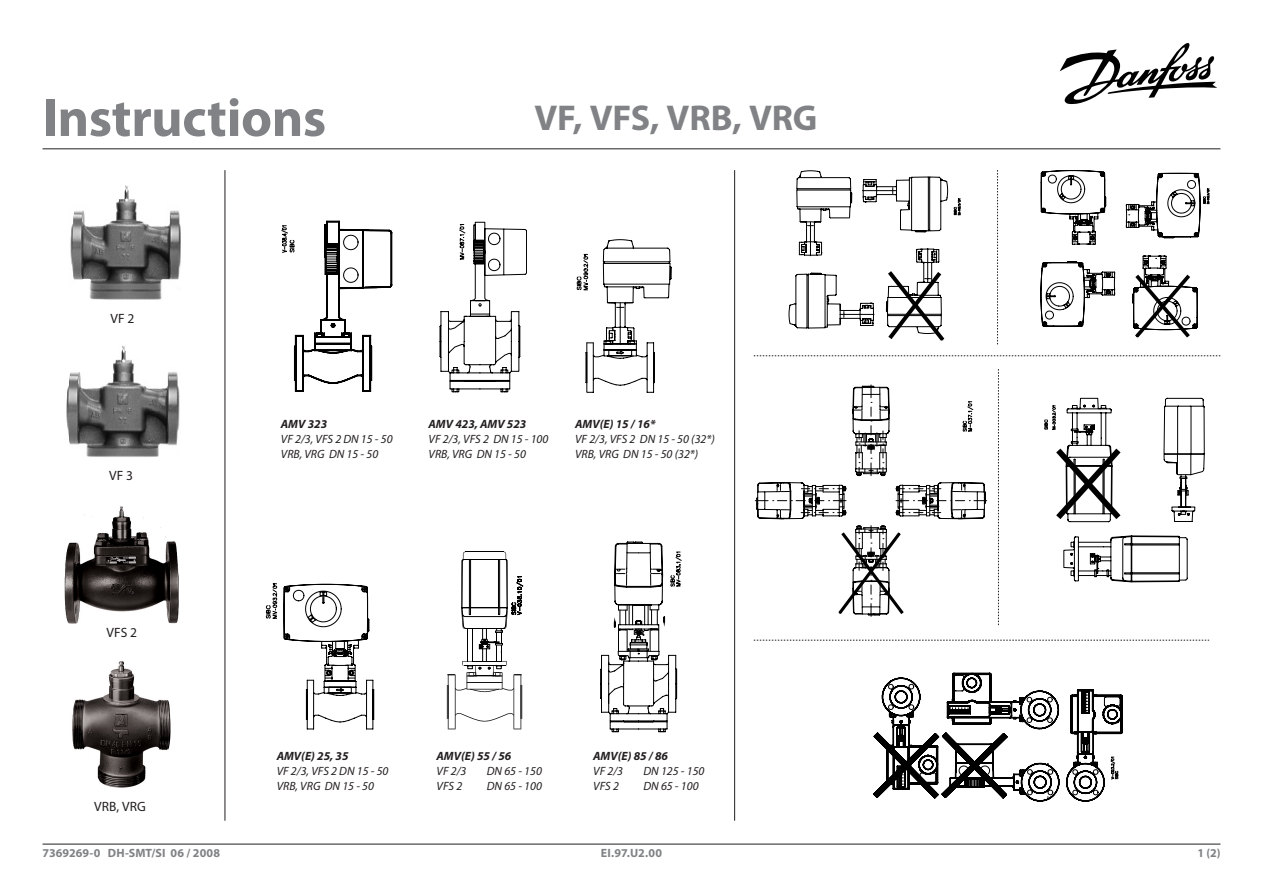
<style>
.page{position:relative;width:1263px;height:893px;background:#fff}
.page>*{position:absolute;margin:0;border:0;box-sizing:border-box;transform-origin:0 0}
.Headline_36{font:700 54px "Myriad Pro";letter-spacing:-.01em;color:#808285}
.Headline_centered_25{font:700 36px "Myriad Pro";letter-spacing:-.005em;color:#808285}
.Body_9{font:13.5px "Myriad Pro";letter-spacing:.01em;color:#231f20}
.DRAWINGTEXT{font:italic 12px "Myriad Pro";color:#231f20}
.DRAWINGTEXT-2{font:italic 700 12px "Myriad Pro";color:#231f20}
.Footer_left_8{font:700 12px "Myriad Pro";letter-spacing:.005em;color:#808285}
.Footer_centered_8{font:700 12px "Myriad Pro";letter-spacing:.01em;color:#808285}
.Pagina_8{font:700 12px "Myriad Pro";color:#808285}
</style>
<div class="page">
<svg style="left:1060px;top:43px;width:157px;height:61px"></svg>
<hr style="left:43px;top:844px;width:1177px;height:1px;background:#231f20">
<hr style="left:43px;top:148px;width:1177px;height:1px;background:#231f20">
<hr style="left:734px;top:170px;width:1px;height:651px;background:#231f20">
<img style="left:64px;top:506px;width:115px;height:117px">
<img style="left:66px;top:345px;width:114px;height:112px">
<img style="left:70px;top:185px;width:110px;height:115px">
<svg style="left:281px;top:221px;width:111px;height:171px"></svg>
<svg style="left:439px;top:222px;width:88px;height:170px"></svg>
<svg style="left:576px;top:240px;width:96px;height:152px"></svg>
<svg style="left:265px;top:583px;width:109px;height:147px"></svg>
<svg style="left:954px;top:199px;width:6px;height:16px"></svg>
<svg style="left:789px;top:170px;width:159px;height:170px"></svg>
<svg style="left:1041px;top:170px;width:168px;height:167px"></svg>
<svg style="left:873px;top:672px;width:249px;height:129px"></svg>
<svg style="left:600px;top:542px;width:81px;height:190px"></svg>
<svg style="left:446px;top:551px;width:78px;height:179px"></svg>
<svg style="left:852px;top:385px;width:38px;height:92px"></svg>
<svg style="left:755px;top:482px;width:91px;height:37px"></svg>
<svg style="left:896px;top:482px;width:91px;height:37px"></svg>
<svg style="left:838px;top:525px;width:66px;height:91px"></svg>
<svg style="left:963px;top:402px;width:10px;height:29px"></svg>
<svg style="left:1044px;top:398px;width:161px;height:185px"></svg>
<svg style="left:754px;top:355px;width:466px;height:1px"></svg>
<svg style="left:754px;top:640px;width:455px;height:1px"></svg>
<svg style="left:997px;top:170px;width:1px;height:174px"></svg>
<svg style="left:998px;top:369px;width:1px;height:256px"></svg>
<img style="left:72px;top:661px;width:99px;height:127px">
<hr style="left:225px;top:170px;width:1px;height:651px;background:#231f20">
<p class="Headline_36" style="left:43px;top:88px;width:285px">Instructions</p>
<p class="Headline_centered_25" style="left:534px;top:98px;width:284px">VF, VFS, VRB, VRG</p>
<p class="Body_9" style="left:110px;top:311px;width:26px">VF 2</p>
<p class="Body_9" style="left:109px;top:468px;width:26px">VF 3</p>
<p class="Body_9" style="left:107px;top:625px;width:32px">VFS 2</p>
<p class="Body_9" style="left:94px;top:799px;width:53px">VRB, VRG</p>
<p class="DRAWINGTEXT-2" style="left:281px;top:417px;width:48px">AMV 323</p>
<p class="DRAWINGTEXT" style="left:281px;top:433px;width:113px">VF 2/3, VFS 2 DN 15 - 50</p>
<p class="DRAWINGTEXT" style="left:281px;top:448px;width:99px">VRB, VRG DN 15 - 50</p>
<p class="DRAWINGTEXT-2" style="left:429px;top:417px;width:99px">AMV 423, AMV 523</p>
<p class="DRAWINGTEXT" style="left:429px;top:433px;width:121px">VF 2/3, VFS 2 DN 15 - 100</p>
<p class="DRAWINGTEXT" style="left:429px;top:448px;width:99px">VRB, VRG DN 15 - 50</p>
<p class="DRAWINGTEXT-2" style="left:575px;top:417px;width:82px">AMV(E) 15 / 16*</p>
<p class="DRAWINGTEXT" style="left:575px;top:433px;width:141px">VF 2/3, VFS 2 DN 15 - 50 (32*)</p>
<p class="DRAWINGTEXT" style="left:575px;top:448px;width:125px">VRB, VRG DN 15 - 50 (32*)</p>
<p class="DRAWINGTEXT-2" style="left:277px;top:749px;width:73px">AMV(E) 25, 35</p>
<p class="DRAWINGTEXT" style="left:277px;top:764px;width:113px">VF 2/3, VFS 2 DN 15 - 50</p>
<p class="DRAWINGTEXT" style="left:277px;top:779px;width:99px">VRB, VRG DN 15 - 50</p>
<p class="DRAWINGTEXT-2" style="left:437px;top:749px;width:76px">AMV(E) 55 / 56</p>
<p class="DRAWINGTEXT" style="left:437px;top:764px;width:31px">VF 2/3</p>
<p class="DRAWINGTEXT" style="left:487px;top:764px;width:57px">DN 65 - 150</p>
<p class="DRAWINGTEXT" style="left:437px;top:779px;width:27px">VFS 2</p>
<p class="DRAWINGTEXT" style="left:487px;top:779px;width:57px">DN 65 - 100</p>
<p class="DRAWINGTEXT-2" style="left:593px;top:749px;width:76px">AMV(E) 85 / 86</p>
<p class="DRAWINGTEXT" style="left:593px;top:764px;width:31px">VF 2/3</p>
<p class="DRAWINGTEXT" style="left:643px;top:764px;width:63px">DN 125 - 150</p>
<p class="DRAWINGTEXT" style="left:593px;top:779px;width:27px">VFS 2</p>
<p class="DRAWINGTEXT" style="left:643px;top:779px;width:57px">DN 65 - 100</p>
<p class="Footer_left_8" style="left:43px;top:847px;width:179px">7369269-0 DH-SMT/SI 06 / 2008</p>
<p class="Footer_centered_8" style="left:601px;top:847px;width:63px">EI.97.U2.00</p>
<p class="Pagina_8" style="left:1197px;top:847px;width:25px">1 (2)</p>
</div>
